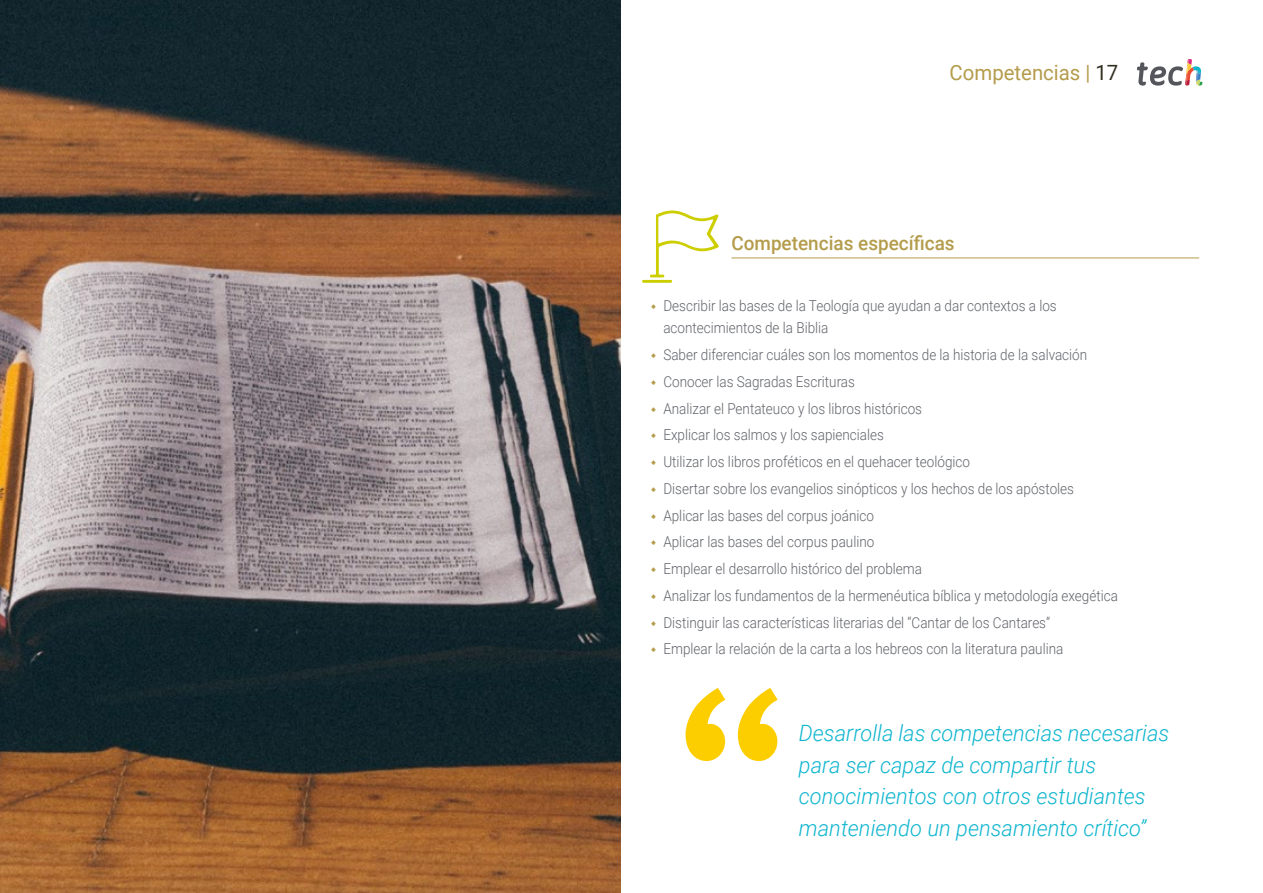
<style>
.page{position:relative;width:1263px;height:893px;background:#fff}
.page>*{position:absolute;margin:0;border:0;box-sizing:border-box;transform-origin:0 0}
.t1{font:italic 300 22.5px/31.5px "Roboto";color:#0fb6cf}
.t2{font:21px "Roboto";color:#b49c4b}
.t3{font:500 19.5px "Roboto";color:#b49c4b}
.t4{font:300 15px/26.7px "Roboto";color:#61646a;scale:.9 1}
.s1{color:#312e20}
</style>
<div class="page">
<hr style="left:731px;top:258px;width:468px;height:1px;background:#b49c4b">
<img style="left:0;top:0;width:621px;height:893px">
<hr style="left:642px;top:280px;width:30px;height:3px;background:#cdce00">
<svg style="left:650px;top:210px;width:69px;height:67px"></svg>
<svg style="left:1137px;top:59px;width:65px;height:27px"></svg>
<svg style="left:685px;top:688px;width:93px;height:73px"></svg>
<h2 class="t2" style="left:950px;top:57px;width:170px">Competencias | <span class="s1">17</span></h2>
<h3 class="t3" style="left:731px;top:229px;width:225px">Competencias específicas</h3>
<p class="t4" style="left:663px;top:294px;width:439px;line-height:22.5px">Describir las bases de la Teología que ayudan a dar contextos a los acontecimientos de la Biblia</p>
<p class="t4" style="left:663px;top:341px;width:506px">Saber diferenciar cuáles son los momentos de la historia de la salvación Conocer las Sagradas Escrituras<br>Analizar el Pentateuco y los libros históricos<br>Explicar los salmos y los sapienciales<br>Utilizar los libros proféticos en el quehacer teológico<br>Disertar sobre los evangelios sinópticos y los hechos de los apóstoles Aplicar las bases del corpus joánico<br>Aplicar las bases del corpus paulino<br>Emplear el desarrollo histórico del problema<br>Analizar los fundamentos de la hermenéutica bíblica y metodología exegética Distinguir las características literarias del “Cantar de los Cantares”<br>Emplear la relación de la carta a los hebreos con la literatura paulina</p>
<h1 class="t1" style="left:799px;top:717px;width:372px">Desarrolla las competencias necesarias para ser capaz de compartir tus conocimientos con otros estudiantes manteniendo un pensamiento crítico”</h1>
</div>
